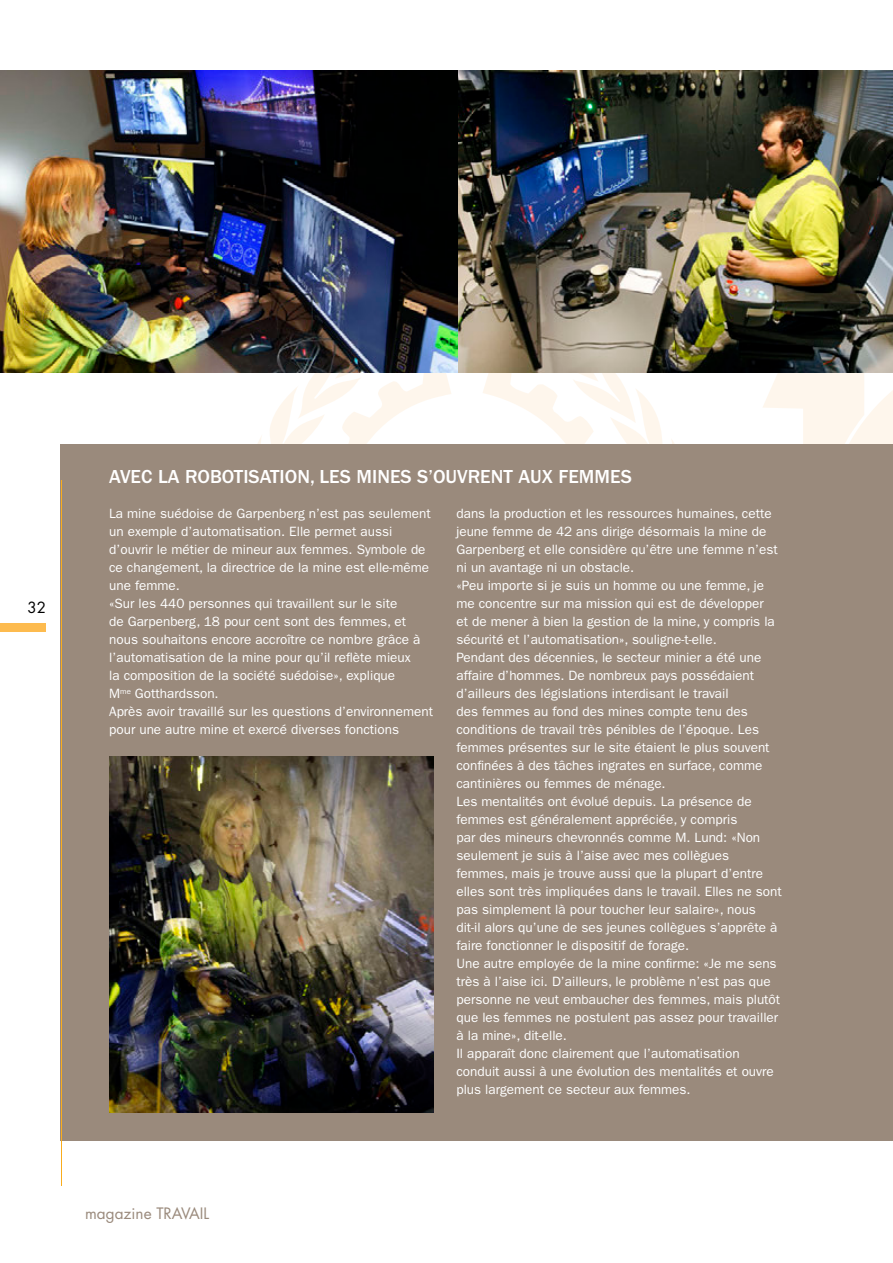
<style>
.page{position:relative;width:893px;height:1263px;background:#fff}
.page>*{position:absolute;margin:0;border:0;box-sizing:border-box;transform-origin:0 0}
.t1{font:500 19.5px "ITC Franklin Gothic Std";color:#fff}
.t2{font:15.3px "Futura Std";color:#9a8a7c}
.t3{font:15px "Futura Std";color:#000}
.box_white{font:13.5px/18px "ITC Franklin Gothic Std";color:#fff}
</style>
<div class="page">
<svg style="left:762px;top:372px;width:131px;height:72px"></svg>
<svg style="left:236px;top:372px;width:459px;height:72px"></svg>
<div style="left:0;top:623px;width:46px;height:8px;background:#fdbb4f"></div>
<img style="left:457px;top:70px;width:436px;height:302px">
<img style="left:0;top:70px;width:457px;height:302px">
<div style="left:61px;top:444px;width:832px;height:696px;background:#9a8a7c"></div>
<hr style="left:61px;top:480px;width:1px;height:706px;background:#faad1d">
<img style="left:109px;top:757px;width:324px;height:355px">
<p class="t3" style="left:27px;top:597px;width:20px">32</p>
<p class="t1" style="left:109px;top:466px;width:524px">AVEC LA ROBOTISATION, LES MINES S’OUVRENT AUX FEMMES</p>
<p class="box_white" style="left:109px;top:505px;width:323px">La mine suédoise de Garpenberg n’est pas seulement un exemple d’automatisation. Elle permet aussi d’ouvrir le métier de mineur aux femmes. Symbole de ce changement, la directrice de la mine est elle-même une femme.</p>
<p class="box_white" style="left:109px;top:595px;width:313px">«Sur les 440 personnes qui travaillent sur le site<br>de Garpenberg, 18 pour cent sont des femmes, et nous souhaitons encore accroître ce nombre grâce à l’automatisation de la mine pour qu’il reflète mieux la composition de la société suédoise», explique<br>M<sup>me</sup> Gotthardsson.</p>
<p class="box_white" style="left:109px;top:703px;width:325px">Après avoir travaillé sur les questions d’environnement pour une autre mine et exercé diverses fonctions</p>
<p class="box_white" style="left:456px;top:505px;width:323px">dans la production et les ressources humaines, cette jeune femme de 42 ans dirige désormais la mine de Garpenberg et elle considère qu’être une femme n’est ni un avantage ni un obstacle.</p>
<p class="box_white" style="left:456px;top:577px;width:320px">«Peu importe si je suis un homme ou une femme, je me concentre sur ma mission qui est de développer et de mener à bien la gestion de la mine, y compris la sécurité et l’automatisation», souligne-t-elle.</p>
<p class="box_white" style="left:456px;top:649px;width:315px">Pendant des décennies, le secteur minier a été une affaire d’hommes. De nombreux pays possédaient d’ailleurs des législations interdisant le travail<br>des femmes au fond des mines compte tenu des conditions de travail très pénibles de l’époque. Les femmes présentes sur le site étaient le plus souvent confinées à des tâches ingrates en surface, comme cantinières ou femmes de ménage.</p>
<p class="box_white" style="left:456px;top:793px;width:327px">Les mentalités ont évolué depuis. La présence de femmes est généralement appréciée, y compris<br>par des mineurs chevronnés comme M. Lund: «Non seulement je suis à l’aise avec mes collègues femmes, mais je trouve aussi que la plupart d’entre elles sont très impliquées dans le travail. Elles ne sont pas simplement là pour toucher leur salaire», nous dit-il alors qu’une de ses jeunes collègues s’apprête à faire fonctionner le dispositif de forage.</p>
<p class="box_white" style="left:456px;top:955px;width:325px">Une autre employée de la mine confirme: «Je me sens très à l’aise ici. D’ailleurs, le problème n’est pas que personne ne veut embaucher des femmes, mais plutôt que les femmes ne postulent pas assez pour travailler à la mine», dit-elle.</p>
<p class="box_white" style="left:456px;top:1045px;width:319px">Il apparaît donc clairement que l’automatisation conduit aussi à une évolution des mentalités et ouvre plus largement ce secteur aux femmes.</p>
<p class="t2" style="left:85px;top:1204px;width:126px">magazine TRAVAIL</p>
</div>
